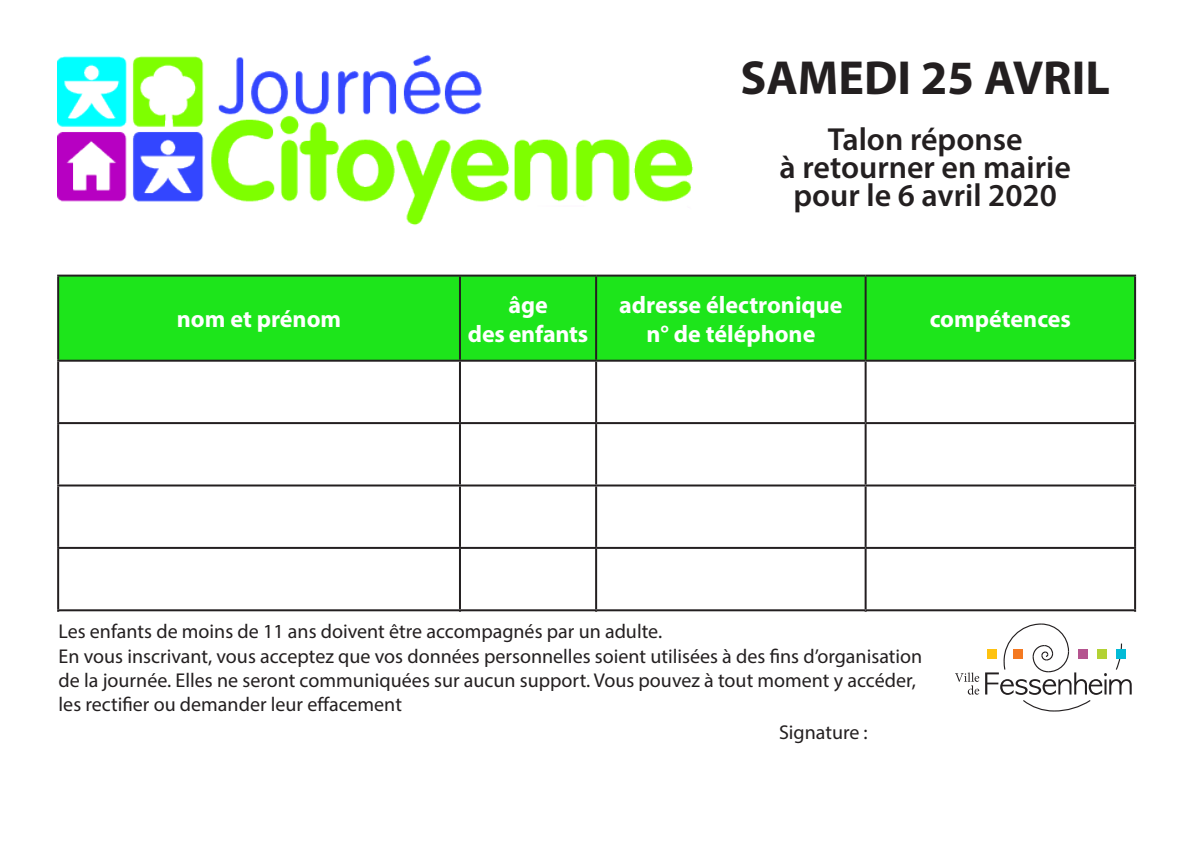
<style>
.page{position:relative;width:1194px;height:842px;background:#fff}
.page>*{position:absolute;margin:0;border:0;box-sizing:border-box;transform-origin:0 0}
.t1{font:700 48px "Myriad Pro";color:#231f20}
.t2{font:600 32px/28px "Myriad Pro";color:#231f20;text-align:center}
.t3{font:700 24px/28.8px "Myriad Pro";color:#fff;text-align:center}
.t4{font:20px/24px "Myriad Pro";color:#231f20}
</style>
<div class="page">
<div style="left:59px;top:276px;width:1074px;height:83px;background:#1de51b"></div>
<hr style="left:57px;top:274px;width:403px;height:2px;background:#231f20">
<hr style="left:57px;top:276px;width:2px;height:83px;background:#231f20">
<hr style="left:460px;top:274px;width:136px;height:2px;background:#231f20">
<hr style="left:459px;top:276px;width:2px;height:83px;background:#231f20">
<hr style="left:596px;top:274px;width:269px;height:2px;background:#231f20">
<hr style="left:595px;top:276px;width:2px;height:83px;background:#231f20">
<hr style="left:865px;top:274px;width:270px;height:2px;background:#231f20">
<hr style="left:864px;top:276px;width:2px;height:83px;background:#231f20">
<hr style="left:1133px;top:276px;width:2px;height:83px;background:#231f20">
<hr style="left:57px;top:359px;width:403px;height:2px;background:#231f20">
<hr style="left:57px;top:361px;width:2px;height:61px;background:#231f20">
<hr style="left:460px;top:359px;width:136px;height:2px;background:#231f20">
<hr style="left:459px;top:361px;width:2px;height:61px;background:#231f20">
<hr style="left:596px;top:359px;width:269px;height:2px;background:#231f20">
<hr style="left:595px;top:361px;width:2px;height:61px;background:#231f20">
<hr style="left:865px;top:359px;width:270px;height:2px;background:#231f20">
<hr style="left:864px;top:361px;width:2px;height:61px;background:#231f20">
<hr style="left:1133px;top:361px;width:2px;height:61px;background:#231f20">
<hr style="left:57px;top:422px;width:403px;height:2px;background:#231f20">
<hr style="left:57px;top:424px;width:2px;height:60px;background:#231f20">
<hr style="left:460px;top:422px;width:136px;height:2px;background:#231f20">
<hr style="left:459px;top:424px;width:2px;height:60px;background:#231f20">
<hr style="left:596px;top:422px;width:269px;height:2px;background:#231f20">
<hr style="left:595px;top:424px;width:2px;height:60px;background:#231f20">
<hr style="left:865px;top:422px;width:270px;height:2px;background:#231f20">
<hr style="left:864px;top:424px;width:2px;height:60px;background:#231f20">
<hr style="left:1133px;top:424px;width:2px;height:60px;background:#231f20">
<hr style="left:57px;top:484px;width:403px;height:2px;background:#231f20">
<hr style="left:57px;top:486px;width:2px;height:61px;background:#231f20">
<hr style="left:460px;top:484px;width:136px;height:2px;background:#231f20">
<hr style="left:459px;top:486px;width:2px;height:61px;background:#231f20">
<hr style="left:596px;top:484px;width:269px;height:2px;background:#231f20">
<hr style="left:595px;top:486px;width:2px;height:61px;background:#231f20">
<hr style="left:865px;top:484px;width:270px;height:2px;background:#231f20">
<hr style="left:864px;top:486px;width:2px;height:61px;background:#231f20">
<hr style="left:1133px;top:486px;width:2px;height:61px;background:#231f20">
<hr style="left:57px;top:547px;width:403px;height:2px;background:#231f20">
<hr style="left:57px;top:549px;width:2px;height:60px;background:#231f20">
<hr style="left:460px;top:547px;width:136px;height:2px;background:#231f20">
<hr style="left:459px;top:549px;width:2px;height:60px;background:#231f20">
<hr style="left:596px;top:547px;width:269px;height:2px;background:#231f20">
<hr style="left:595px;top:549px;width:2px;height:60px;background:#231f20">
<hr style="left:865px;top:547px;width:270px;height:2px;background:#231f20">
<hr style="left:864px;top:549px;width:2px;height:60px;background:#231f20">
<hr style="left:1133px;top:549px;width:2px;height:60px;background:#231f20">
<hr style="left:57px;top:609px;width:403px;height:2px;background:#231f20">
<hr style="left:57px;top:611px;width:2px;height:60px;background:#231f20">
<hr style="left:460px;top:609px;width:136px;height:2px;background:#231f20">
<hr style="left:459px;top:611px;width:2px;height:60px;background:#231f20">
<hr style="left:596px;top:609px;width:269px;height:2px;background:#231f20">
<hr style="left:595px;top:611px;width:2px;height:60px;background:#231f20">
<hr style="left:865px;top:609px;width:270px;height:2px;background:#231f20">
<hr style="left:864px;top:611px;width:2px;height:60px;background:#231f20">
<hr style="left:1133px;top:611px;width:2px;height:60px;background:#231f20">
<img style="left:57px;top:55px;width:636px;height:170px">
<div style="left:36px;top:612px;width:1113px;height:62px;background:#fff"></div>
<svg style="left:955px;top:623px;width:176px;height:88px"></svg>
<p class="t3" style="left:177px;top:304px;width:166px">nom et prénom</p>
<p class="t1" style="left:740px;top:46px;width:371px">SAMEDI 25 AVRIL</p>
<p class="t2" style="left:779px;top:124px;width:293px">Talon réponse<br>à retourner en mairie pour le 6 avril 2020</p>
<p class="t3" style="left:468px;top:289px;width:122px">âge<br>des enfants</p>
<p class="t3" style="left:619px;top:289px;width:225px">adresse électronique n° de téléphone</p>
<p class="t3" style="left:929px;top:304px;width:143px">compétences</p>
<p class="t4" style="left:59px;top:619px;width:605px">Les enfants de moins de 11 ans doivent être accompagnés par un adulte.</p>
<p class="t4" style="left:59px;top:643px;width:865px">En vous inscrivant, vous acceptez que vos données personnelles soient utilisées à des fins d’organisation de la journée. Elles ne seront communiquées sur aucun support. Vous pouvez à tout moment y accéder, les rectifier ou demander leur effacement</p>
<p class="t4" style="left:779px;top:720px;width:90px">Signature :</p>
</div>
